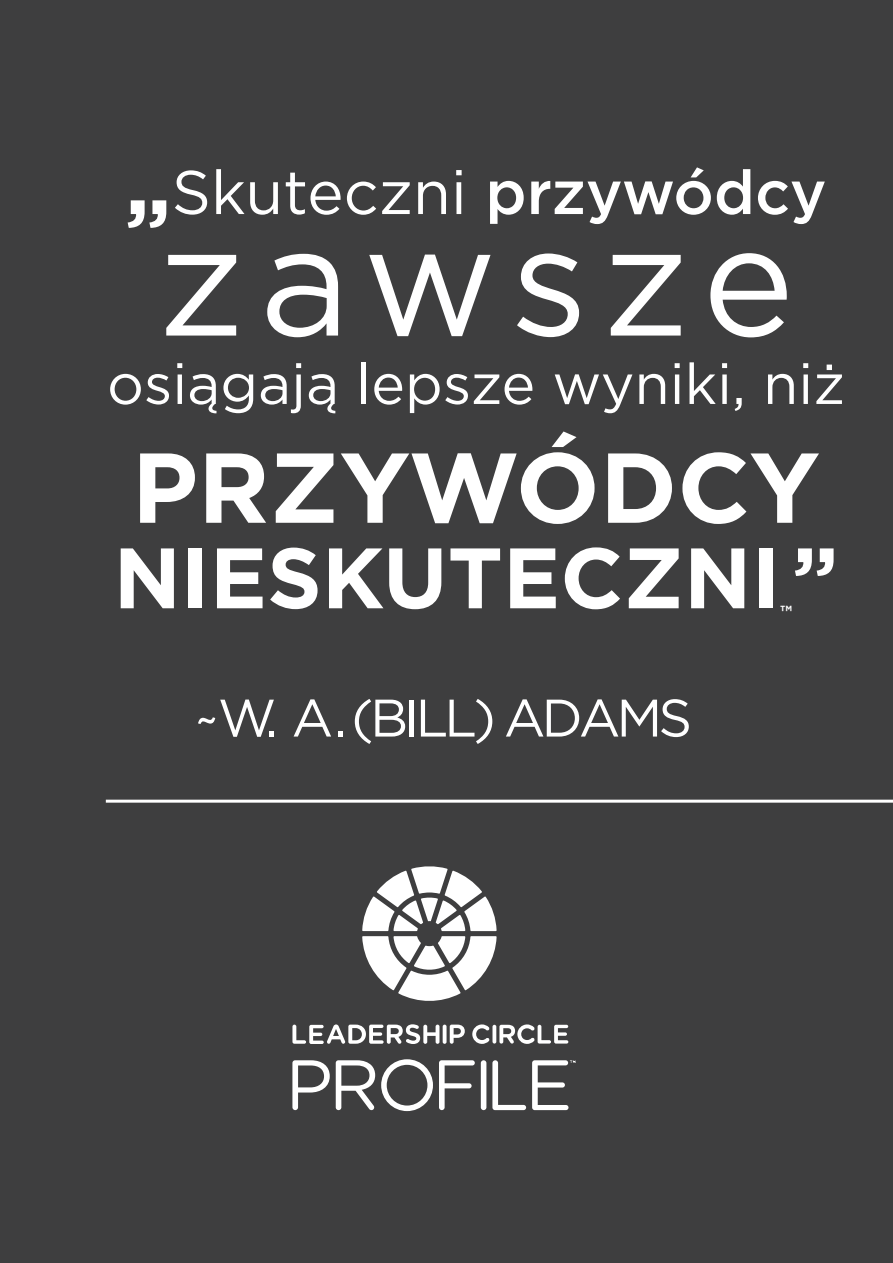
<style>
.page{position:relative;width:893px;height:1263px;background:#3e3e3f}
.page>*{position:absolute;margin:0;border:0;box-sizing:border-box;transform-origin:0 0}
.t1{font:156px "Gotham";letter-spacing:.085em;color:#fff}
.t2{font:700 99px "Gotham";color:#fff}
.t3{font:700 85.5px "Gotham";color:#fff}
.t4{font:61.5px "Gotham";color:#fff}
.t5{font:57px "Gotham";color:#fff}
.t6{font:700 17.55px "Gotham";color:#fff}
.s1{font-weight:700;font-size:85.5px}
.s2{font-weight:500}
</style>
<div class="page">
<svg style="left:198px;top:699px;width:76px;height:38px"></svg>
<svg style="left:294px;top:699px;width:37px;height:37px"></svg>
<svg style="left:338px;top:731px;width:5px;height:5px"></svg>
<svg style="left:355px;top:699px;width:50px;height:45px"></svg>
<hr style="left:410px;top:700px;width:4px;height:36px;background:#fff">
<svg style="left:421px;top:699px;width:71px;height:45px"></svg>
<svg style="left:506px;top:699px;width:183px;height:38px"></svg>
<hr style="left:106px;top:800px;width:787px;height:3px;background:#fff">
<svg style="left:362px;top:866px;width:135px;height:135px"></svg>
<svg style="left:532px;top:1060px;width:43px;height:50px"></svg>
<svg style="left:439px;top:1060px;width:36px;height:50px"></svg>
<div style="left:481px;top:1060px;width:5px;height:50px;background:#fff;border-radius:3px"></div>
<svg style="left:492px;top:1060px;width:34px;height:50px"></svg>
<svg style="left:292px;top:1060px;width:38px;height:50px"></svg>
<svg style="left:336px;top:1060px;width:39px;height:50px"></svg>
<svg style="left:381px;top:1059px;width:52px;height:52px"></svg>
<svg style="left:492px;top:1025px;width:4px;height:18px"></svg>
<svg style="left:472px;top:1024px;width:17px;height:20px"></svg>
<svg style="left:499px;top:1024px;width:69px;height:20px"></svg>
<svg style="left:292px;top:1024px;width:173px;height:20px"></svg>
<p class="t4" style="left:125px;top:153px;width:703px"><span class="s1">„</span>Skuteczni <span class="s2">przywódcy</span></p>
<p class="t1" style="left:158px;top:180px;width:638px">zawsze</p>
<p class="t5" style="left:107px;top:347px;width:739px">osiągają lepsze wyniki, niż</p>
<p class="t2" style="left:132px;top:422px;width:690px">PRZYWÓDCY</p>
<p class="t3" style="left:114px;top:521px;width:726px">NIESKUTECZNI”</p>
<p class="t6" style="left:780px;top:600px;width:14px">™</p>
</div>
